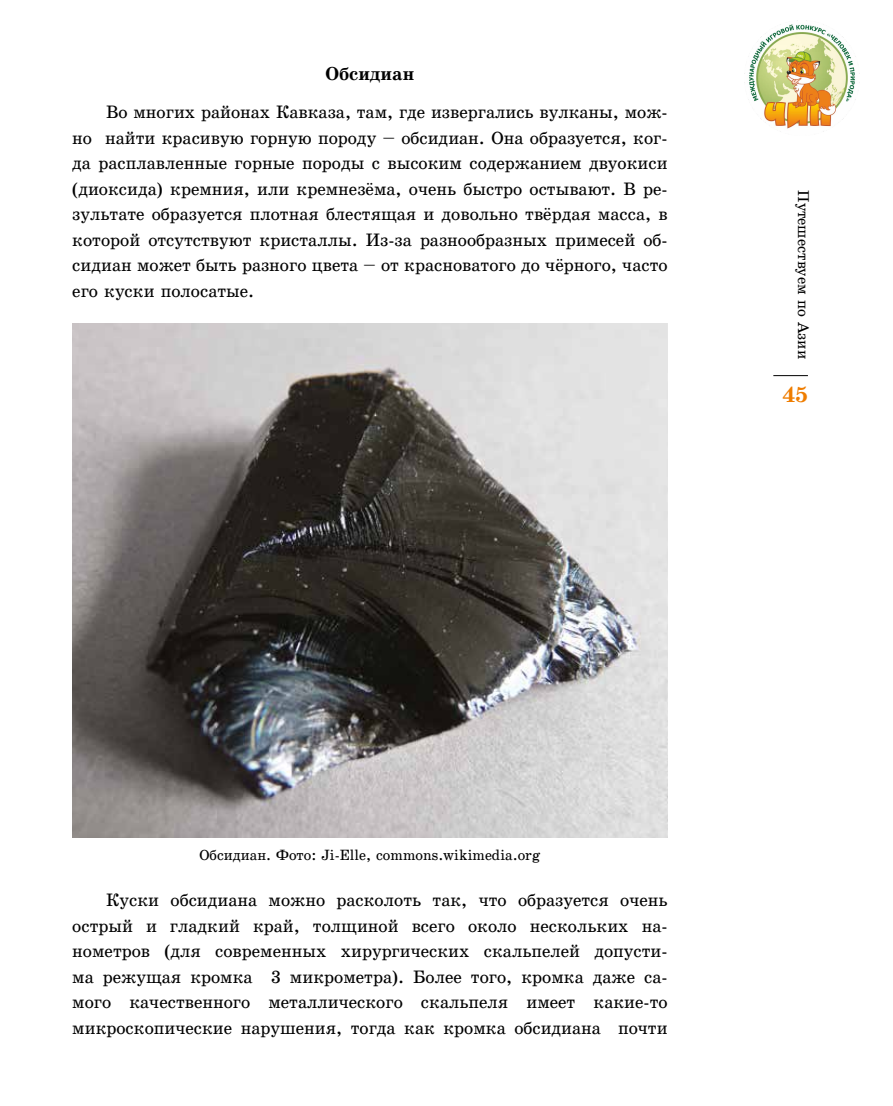
<style>
.page{position:relative;width:893px;height:1106px;background:#fff}
.page>*{position:absolute;margin:0;border:0;box-sizing:border-box;transform-origin:0 0}
.t1{font:700 21px "School";color:#ef7d00}
.t2{font:700 18px "School";color:#000}
.t3{font:17.25px/25.5px "School Plain";color:#000;text-align:justify}
.t4{font:15px "School Plain";color:#000}
.t5{font:14.25px "School Plain";color:#000}
</style>
<div class="page">
<hr style="left:773px;top:375px;width:35px;height:1px;background:#000">
<img style="left:72px;top:323px;width:596px;height:514px">
<img style="left:749px;top:20px;width:107px;height:112px">
<p class="t2" style="left:325px;top:63px;width:90px">Обсидиан</p>
<p class="t3" style="left:72px;top:99px;width:597px;text-indent:34px">Во многих районах Кавказа, там, где извергались вулканы, мож&shy;но найти красивую горную породу – обсидиан. Она образуется, ког&shy;да расплавленные горные породы с высоким содержанием двуокиси (диоксида) кремния, или кремнез¸ма, очень быстро остывают. В ре&shy;зультате образуется плотная блестящая и довольно тв¸рдая масса, в которой отсутствуют кристаллы. Из-за разнообразных примесей об&shy;сидиан может быть разного цвета – от красноватого до ч¸рного, часто его куски полосатые.</p>
<p class="t4" style="left:812px;top:190px;width:170px;rotate:90deg">Путешествуем по Азии</p>
<p class="t1" style="left:782px;top:381px;width:27px">45</p>
<p class="t5" style="left:200px;top:846px;width:342px">Обсидиан. Фото: Ji-Elle, commons.wikimedia.org</p>
<p class="t3" style="left:72px;top:887px;width:597px;text-indent:34px">Куски обсидиана можно расколоть так, что образуется очень острый и гладкий край, толщиной всего около нескольких на&shy;нометров (для современных хирургических скальпелей допусти&shy;ма режущая кромка 3 микрометра). Более того, кромка даже са&shy;мого качественного металлического скальпеля имеет какие-то микроскопические нарушения, тогда как кромка обсидиана почти</p>
</div>
